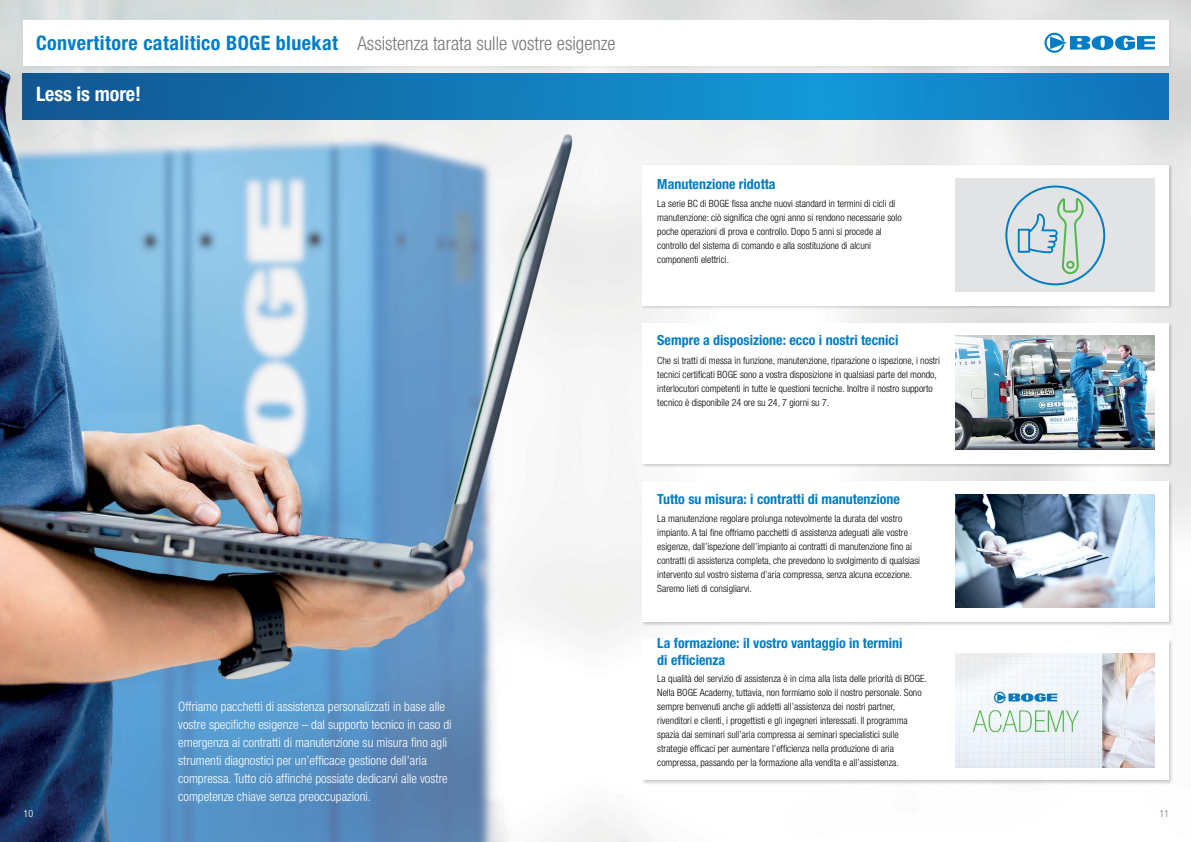
<style>
.page{position:relative;width:1191px;height:842px;background:#fff}
.page>*{position:absolute;margin:0;border:0;box-sizing:border-box;transform-origin:0 0}
.t1{font:700 condensed 20px "Helvetica Neue LT Std";letter-spacing:-.005em;color:#fff}
.t2{font:300 condensed 19px "Helvetica Neue LT Pro";color:#757779}
.t3{font:700 condensed 14px/16.8px "Helvetica Neue LT Std";color:#007dc5}
.t4{font:300 condensed 13px/18px "Helvetica Neue LT Pro";color:#fff}
.t5{font:300 condensed 10px/14px "Helvetica Neue LT Std";color:#000}
.t6{font:300 condensed 10px "Helvetica Neue LT Pro";color:#797b7d}
.t7{font:300 condensed 10px "Helvetica Neue LT Pro";color:#fff}
.s1{font-family:"Helvetica Neue LT Std";font-weight:700;font-size:20px;color:#007dc5}
</style>
<div class="page">
<img style="left:0;top:0;width:1191px;height:842px">
<div style="left:22px;top:19px;width:1151px;height:51px;background:#000;opacity:.05"></div>
<div style="left:23px;top:20px;width:1145px;height:45px;background:#fff"></div>
<svg style="left:1044px;top:33px;width:111px;height:20px"></svg>
<svg style="left:23px;top:74px;width:1145px;height:45px;background:#127ab9"></svg>
<div style="left:641px;top:164px;width:532px;height:621px;background:#000;opacity:.2"></div>
<div style="left:642px;top:165px;width:526px;height:140px;background:#fff"></div>
<div style="left:642px;top:323px;width:526px;height:141px;background:#fff"></div>
<div style="left:642px;top:481px;width:526px;height:141px;background:#fff"></div>
<div style="left:642px;top:639px;width:526px;height:141px;background:#fff"></div>
<img style="left:955px;top:335px;width:200px;height:114px">
<img style="left:955px;top:494px;width:200px;height:114px">
<img style="left:955px;top:653px;width:200px;height:114px">
<div style="left:955px;top:179px;width:200px;height:113px;background:#e2e3e4"></div>
<div style="left:1005px;top:186px;width:100px;height:99px;border:2px solid #007dc5;border-radius:50%"></div>
<svg style="left:1017px;top:196px;width:67px;height:79px"></svg>
<h2 class="t2" style="left:36px;top:33px;width:581px"><span class="s1">Convertitore catalitico BOGE bluekat</span> Assistenza tarata sulle vostre esigenze</h2>
<h1 class="t1" style="left:36px;top:82px;width:106px">Less is more!</h1>
<p class="t7" style="left:24px;top:808px;width:11px">10</p>
<p class="t4" style="left:178px;top:698px;width:275px">Offriamo pacchetti di assistenza personalizzati in base alle vostre specifiche esigenze – dal supporto tecnico in caso di emergenza ai contratti di manutenzione su misura fino agli strumenti diagnostici per un’efficace gestione dell’aria compressa. Tutto ciò affinché possiate dedicarvi alle vostre competenze chiave senza preoccupazioni.</p>
<h3 class="t3" style="left:657px;top:175px;width:120px">Manutenzione ridotta</h3>
<p class="t5" style="left:657px;top:196px;width:246px">La serie BC di BOGE fissa anche nuovi standard in termini di cicli di manutenzione: ciò significa che ogni anno si rendono necessarie solo poche operazioni di prova e controllo. Dopo 5 anni si procede al controllo del sistema di comando e alla sostituzione di alcuni componenti elettrici.</p>
<h3 class="t3" style="left:657px;top:332px;width:243px">Sempre a disposizione: ecco i nostri tecnici</h3>
<p class="t5" style="left:657px;top:353px;width:284px">Che si tratti di messa in funzione, manutenzione, riparazione o ispezione, i nostri tecnici certificati BOGE sono a vostra disposizione in qualsiasi parte del mondo, interlocutori competenti in tutte le questioni tecniche. Inoltre il nostro supporto tecnico è disponibile 24 ore su 24, 7 giorni su 7.</p>
<h3 class="t3" style="left:657px;top:490px;width:244px">Tutto su misura: i contratti di manutenzione</h3>
<p class="t5" style="left:657px;top:512px;width:264px">La manutenzione regolare prolunga notevolmente la durata del vostro impianto. A tal fine offriamo pacchetti di assistenza adeguati alle vostre esigenze, dall’ispezione dell’impianto ai contratti di manutenzione fino ai contratti di assistenza completa, che prevedono lo svolgimento di qualsiasi intervento sul vostro sistema d’aria compressa, senza alcuna eccezione.<br>Saremo lieti di consigliarvi.</p>
<h3 class="t3" style="left:657px;top:634px;width:247px">La formazione: il vostro vantaggio in termini di efficienza</h3>
<p class="t5" style="left:657px;top:671px;width:271px">La qualità del servizio di assistenza è in cima alla lista delle priorità di BOGE.<br>Nella BOGE Academy, tuttavia, non formiamo solo il nostro personale. Sono sempre benvenuti anche gli addetti all’assistenza dei nostri partner, rivenditori e clienti, i progettisti e gli ingegneri interessati. Il programma spazia dai seminari sull’aria compressa ai seminari specialistici sulle strategie efficaci per aumentare l’efficienza nella produzione di aria compressa, passando per la formazione alla vendita e all’assistenza.</p>
<p class="t6" style="left:1159px;top:808px;width:11px">11</p>
</div>
